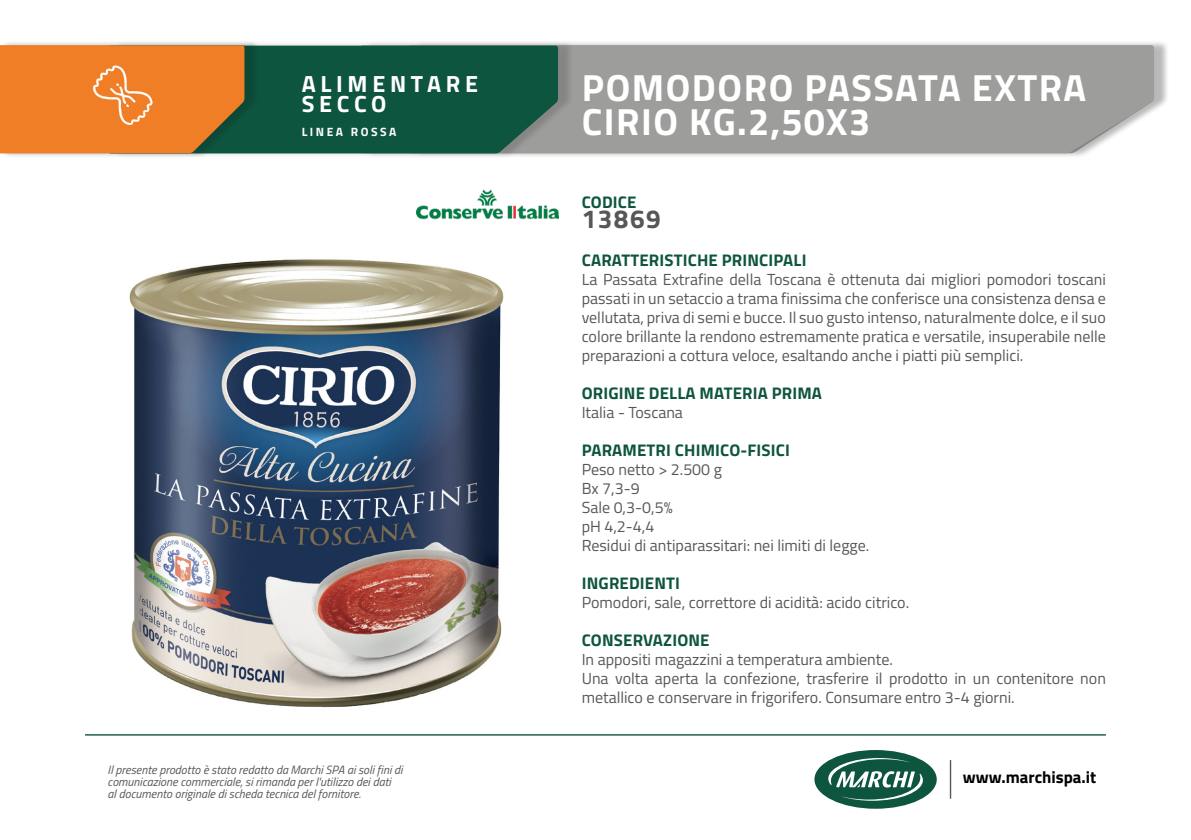
<style>
.page{position:relative;width:1191px;height:840px;background:#fff}
.page>*{position:absolute;margin:0;border:0;box-sizing:border-box;transform-origin:0 0}
.t1{font:700 37.8px/34.2px "Titillium Web";letter-spacing:.04em;color:#fff}
.t2{font:700 26px "Titillium Web";letter-spacing:.06em;color:#575756}
.t3{font:700 23.4px "Titillium Web";letter-spacing:.2em;color:#fff}
.t4{font:700 16.8px "Titillium Web";letter-spacing:.01em;color:#0e5540}
.t5{font:700 16.8px "Titillium Web";color:#000}
.t6{font:16px/19px "Titillium Web";color:#575756;text-align:justify}
.t7{font:italic 12px/12px "Titillium Web";color:#575756}
.t8{font:700 12px "Titillium Web";letter-spacing:.21em;color:#fff}
</style>
<div class="page">
<div style="left:365px;top:40px;width:804px;height:118px;background:#000;opacity:.15"></div>
<div style="left:574px;top:45px;width:580px;height:108px;background:#9d9d9c"></div>
<div style="left:113px;top:40px;width:461px;height:119px;background:#000;opacity:.15"></div>
<div style="left:260px;top:46px;width:298px;height:107px;background:#0e5540"></div>
<div style="left:0;top:40px;width:260px;height:118px;background:#000;opacity:.15"></div>
<svg style="left:0;top:45px;width:244px;height:108px;background:#e37e2b"></svg>
<img style="left:129px;top:259px;width:375px;height:449px">
<img style="left:417px;top:189px;width:142px;height:31px">
<hr style="left:949px;top:759px;width:2px;height:39px;background:#575756">
<div style="left:814px;top:749px;width:122px;height:59px;background:#0e5540;border-radius:50%"></div>
<svg style="left:828px;top:757px;width:95px;height:43px"></svg>
<hr style="left:85px;top:733px;width:1021px;height:2px;background:#0e5540">
<p class="t3" style="left:302px;top:66px;width:178px">ALIMENTARE</p>
<p class="t3" style="left:302px;top:86px;width:86px">SECCO</p>
<p class="t8" style="left:302px;top:122px;width:96px">LINEA ROSSA</p>
<p class="t7" style="left:108px;top:762px;width:296px">Il presente prodotto è stato redatto da Marchi SPA ai soli fini di comunicazione commerciale, si rimanda per l'utilizzo dei dati<br>al documento originale di scheda tecnica del fornitore.</p>
<p class="t1" style="left:582px;top:69px;width:506px">POMODORO PASSATA EXTRA<br>CIRIO KG.2,50X3</p>
<p class="t1" style="left:582px;top:71px;width:473px">LE CAMEMBERT LONG LIFE<br>G.125 X24</p>
<p class="t4" style="left:582px;top:189px;width:56px">CODICE</p>
<p class="t2" style="left:581px;top:199px;width:81px">13869</p>
<p class="t4" style="left:582px;top:247px;width:226px">CARATTERISTICHE PRINCIPALI</p>
<p class="t6" style="left:581px;top:269px;width:526px">La Passata Extrafine della Toscana è ottenuta dai migliori pomodori toscani passati in un setaccio a trama finissima che conferisce una consistenza densa e vellutata, priva di semi e bucce. Il suo gusto intenso, naturalmente dolce, e il suo colore brillante la rendono estremamente pratica e versatile, insuperabile nelle preparazioni a cottura veloce, esaltando anche i piatti più semplici.</p>
<p class="t4" style="left:582px;top:380px;width:242px">ORIGINE DELLA MATERIA PRIMA</p>
<p class="t6" style="left:581px;top:402px;width:103px">Italia - Toscana</p>
<p class="t4" style="left:582px;top:437px;width:210px">PARAMETRI CHIMICO-FISICI</p>
<p class="t6" style="left:581px;top:459px;width:142px">Peso netto &gt; 2.500 g</p>
<p class="t6" style="left:581px;top:478px;width:59px">Bx 7,3-9</p>
<p class="t6" style="left:581px;top:497px;width:92px">Sale 0,3-0,5%</p>
<p class="t6" style="left:581px;top:516px;width:74px">pH 4,2-4,4</p>
<p class="t6" style="left:581px;top:535px;width:289px">Residui di antiparassitari: nei limiti di legge.</p>
<p class="t4" style="left:582px;top:570px;width:100px">INGREDIENTI</p>
<p class="t6" style="left:581px;top:592px;width:329px">Pomodori, sale, correttore di acidità: acido citrico.</p>
<p class="t4" style="left:582px;top:627px;width:129px">CONSERVAZIONE</p>
<p class="t6" style="left:581px;top:649px;width:313px">In appositi magazzini a temperatura ambiente.</p>
<p class="t6" style="left:581px;top:668px;width:526px">Una volta aperta la confezione, trasferire il prodotto in un contenitore non metallico e conservare in frigorifero. Consumare entro 3-4 giorni.</p>
<p class="t5" style="left:963px;top:764px;width:135px">www.marchispa.it</p>
</div>
